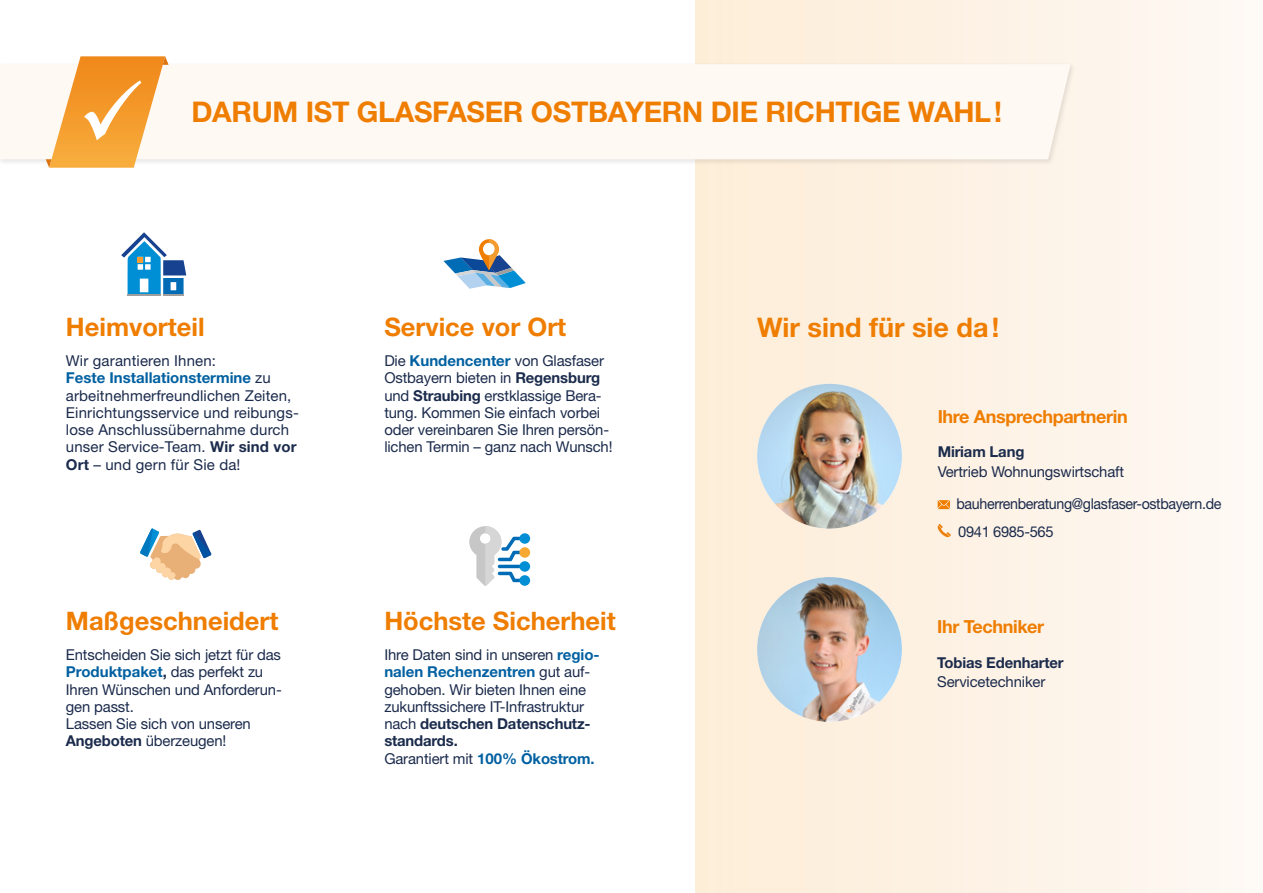
<style>
.page{position:relative;width:1263px;height:893px;background:#fff}
.page>*{position:absolute;margin:0;border:0;box-sizing:border-box;transform-origin:0 0}
.t1{font:700 28.5px "Helvetica Neue LT Std";letter-spacing:-.01em;color:#ef7d00}
.t2{font:700 27px "Helvetica Neue LT Std";color:#ef7d00}
.t3{font:700 25.5px "Helvetica Neue LT Std";color:#ef7d00}
.t4{font:700 18px "Helvetica Neue LT Std";letter-spacing:-.02em;color:#ef7d00}
.t5{font:15px/17.2px "Helvetica Neue LT Std";letter-spacing:-.01em;color:#1b2b4c}
.t6{font:15px/17.2px "Helvetica Neue LT Std";letter-spacing:.01em;color:#1b2b4c}
.t7{font:700 15px "Helvetica Neue LT Std";letter-spacing:-.01em;color:#1b2b4c}
.s1{font-weight:700;color:#0060a1}
.s2{font-weight:700}
</style>
<div class="page">
<div style="left:695px;top:0;width:568px;height:893px;background:linear-gradient(to right,#fdedd7,#fef9f4)"></div>
<img style="left:757px;top:384px;width:145px;height:145px;border-radius:72px">
<img style="left:757px;top:577px;width:145px;height:145px;border-radius:72px">
<svg style="left:938px;top:500px;width:12px;height:9px"></svg>
<svg style="left:936px;top:524px;width:15px;height:14px"></svg>
<svg style="left:443px;top:239px;width:83px;height:50px"></svg>
<svg style="left:121px;top:232px;width:65px;height:64px"></svg>
<hr style="left:128px;top:294px;width:33px;height:2px;background:#9f9e9d">
<hr style="left:163px;top:294px;width:21px;height:2px;background:#9f9e9d">
<svg style="left:140px;top:528px;width:71px;height:52px"></svg>
<div style="left:519px;top:533px;width:11px;height:11px;background:#008fd4;border-radius:50%"></div>
<div style="left:519px;top:547px;width:11px;height:11px;background:#f7a832;border-radius:50%"></div>
<div style="left:519px;top:561px;width:11px;height:11px;background:#008fd4;border-radius:50%"></div>
<div style="left:519px;top:575px;width:11px;height:11px;background:#008fd4;border-radius:50%"></div>
<svg style="left:469px;top:526px;width:54px;height:60px"></svg>
<div style="left:0;top:62px;width:1077px;height:104px;background:#000;opacity:.1"></div>
<div style="left:0;top:64px;width:1070px;height:95px;background:#fff9f4"></div>
<svg style="left:46px;top:56px;width:123px;height:112px"></svg>
<h1 class="t1" style="left:191px;top:94px;width:812px">DARUM IST GLASFASER OSTBAYERN DIE RICHTIGE WAHL!</h1>
<h3 class="t3" style="left:66px;top:311px;width:140px">Heimvorteil</h3>
<p class="t6" style="left:66px;top:352px;width:234px">Wir garantieren Ihnen:<br><span class="s1">Feste Installationstermine</span> zu arbeitnehmerfreundlichen Zeiten,<br>Einrichtungsservice und reibungs&shy;lose Anschlussübernahme durch unser Service-Team. <span class="s2">Wir sind vor<br>Ort</span> – und gern für Sie da!</p>
<h3 class="t3" style="left:66px;top:605px;width:214px">Maßgeschneidert</h3>
<p class="t5" style="left:66px;top:646px;width:217px">Entscheiden Sie sich jetzt für das<br><span class="s1">Produktpaket</span><span class="s2">,</span> das perfekt zu<br>Ihren Wünschen und Anforderun&shy;gen passt.<br>Lassen Sie sich von unseren<br><span class="s2">Angeboten</span> überzeugen!</p>
<h3 class="t3" style="left:384px;top:311px;width:183px">Service vor Ort</h3>
<p class="t5" style="left:384px;top:352px;width:230px">Die <span class="s1">Kundencenter</span> von Glasfaser Ostbayern bieten in <span class="s2">Regensburg </span>und <span class="s2">Straubing</span> erstklassige Bera&shy;tung. Kommen Sie einfach vorbei oder vereinbaren Sie Ihren persön&shy;lichen Termin – ganz nach Wunsch!</p>
<h3 class="t3" style="left:384px;top:605px;width:233px">Höchste Sicherheit</h3>
<p class="t5" style="left:384px;top:646px;width:217px">Ihre Daten sind in unseren <span class="s1">regio&shy;nalen Rechenzentren</span> gut auf&shy;gehoben. Wir bieten Ihnen eine zukunftssichere IT-Infrastruktur nach <span class="s2">deutschen Datenschutz&shy;standards.<br></span>Garantiert mit <span class="s1">100% Ökostrom.</span></p>
<h2 class="t2" style="left:757px;top:311px;width:244px">Wir sind für sie da!</h2>
<p class="t4" style="left:938px;top:405px;width:192px">Ihre Ansprechpartnerin</p>
<p class="t7" style="left:938px;top:443px;width:88px">Miriam Lang</p>
<p class="t5" style="left:956px;top:455px;width:266px;line-height:32.2px;text-indent:-19px">Vertrieb Wohnungswirtschaft bauherrenberatung@glasfaser-ostbayern.de</p>
<p class="t5" style="left:958px;top:523px;width:97px">0941 6985-565</p>
<p class="t4" style="left:937px;top:616px;width:108px">Ihr Techniker</p>
<p class="t7" style="left:937px;top:653px;width:128px">Tobias Edenharter</p>
<p class="t5" style="left:937px;top:673px;width:110px">Servicetechniker</p>
</div>
